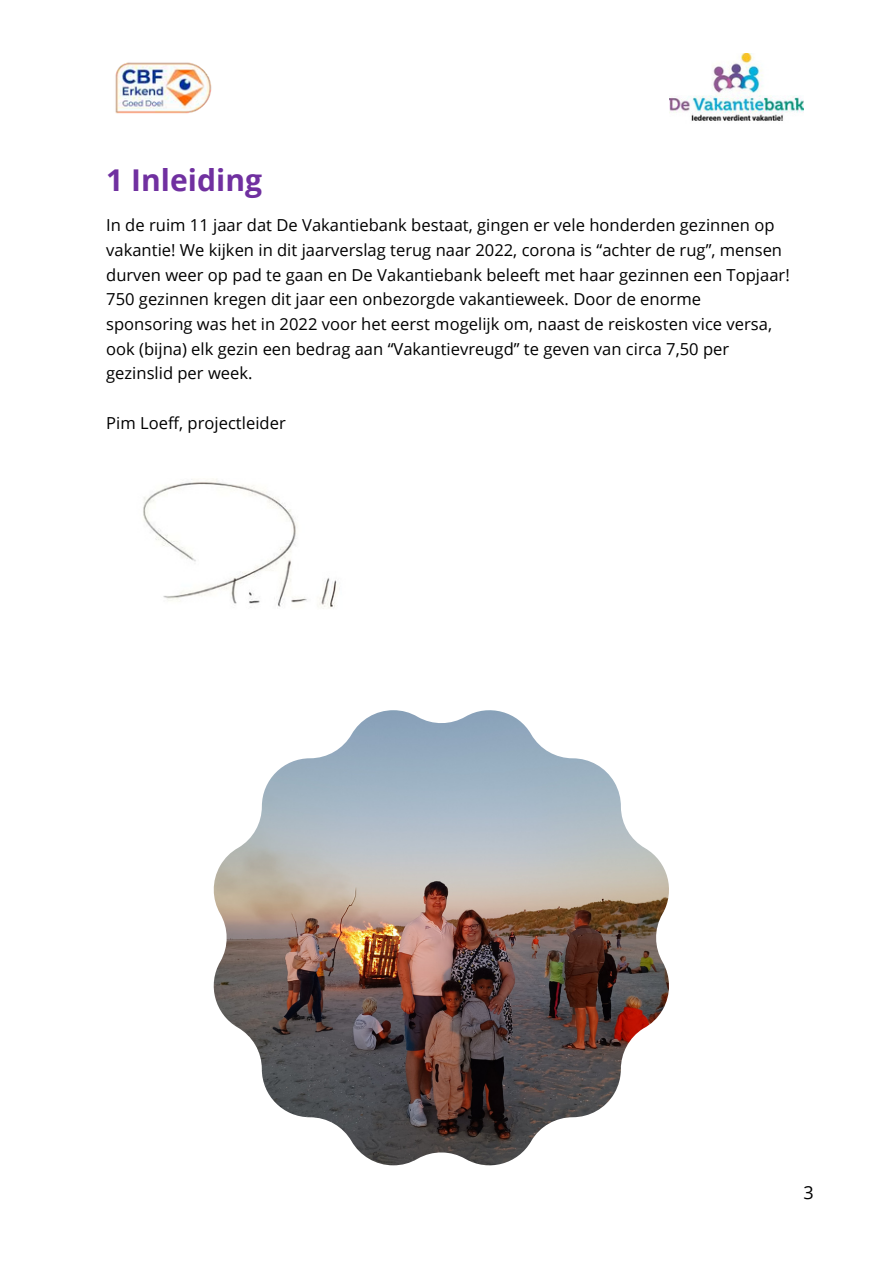
<style>
.page{position:relative;width:893px;height:1264px;background:#fff}
.page>*{position:absolute;margin:0;border:0;box-sizing:border-box;transform-origin:0 0}
.t1{font:700 30px "Open Sans";color:#7030a0}
.t2{font:18px "Open Sans";color:#000}
.t3{font:16.5px/24.8px "Open Sans";color:#000}
</style>
<div class="page">
<img style="left:115px;top:62px;width:97px;height:52px">
<img style="left:669px;top:53px;width:134px;height:68px">
<img style="left:143px;top:479px;width:194px;height:129px">
<img style="left:214px;top:710px;width:455px;height:455px">
<h1 class="t1" style="left:106px;top:158px;width:157px">1 Inleiding</h1>
<p class="t3" style="left:106px;top:212px;width:685px">In de ruim 11 jaar dat De Vakantiebank bestaat, gingen er vele honderden gezinnen op vakantie! We kijken in dit jaarverslag terug naar 2022, corona is “achter de rug”, mensen durven weer op pad te gaan en De Vakantiebank beleeft met haar gezinnen een Topjaar!<br>750 gezinnen kregen dit jaar een onbezorgde vakantieweek. Door de enorme sponsoring was het in 2022 voor het eerst mogelijk om, naast de reiskosten vice versa, ook (bijna) elk gezin een bedrag aan “Vakantievreugd” te geven van circa 7,50 per gezinslid per week.</p>
<p class="t3" style="left:106px;top:410px;width:181px">Pim Loeff, projectleider</p>
<p class="t2" style="left:803px;top:1179px;width:12px">3</p>
</div>
